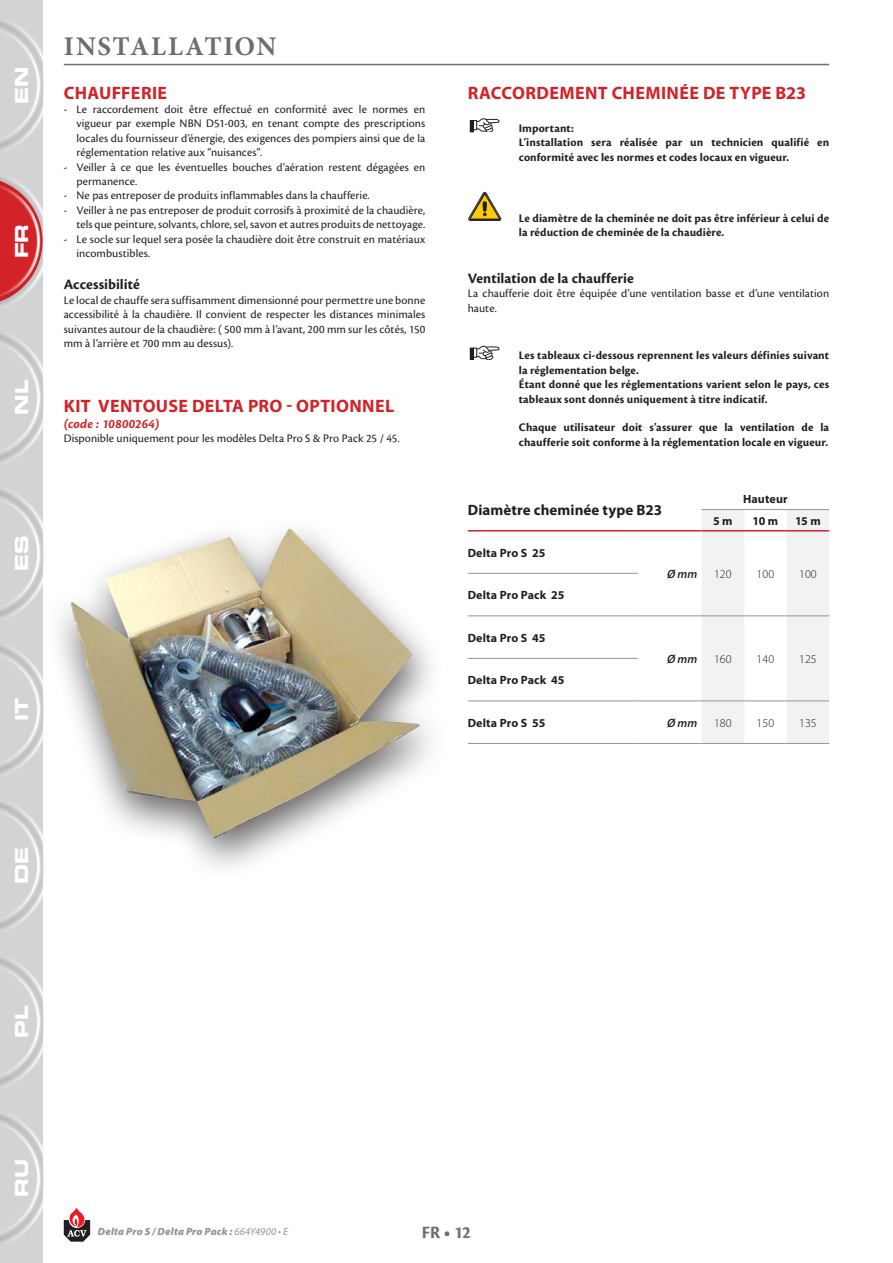
<style>
.page{position:relative;width:893px;height:1263px;background:#fff}
.page>*{position:absolute;margin:0;border:0;box-sizing:border-box;transform-origin:0 0}
.t1{font:700 27px "Minion Pro";letter-spacing:.055em;color:#6d6e71}
.t2{font:700 18px "Myriad Pro";letter-spacing:.02em;color:#d22329}
.t3{font:18px "Eurostile LT Std Bold Ex 2";letter-spacing:-.005em;color:#fff}
.t4{font:700 18px "Cronos Pro";color:#6d6e71}
.t5{font:700 15px "Cronos Pro";color:#231f20}
.t6{font:700 15px "Myriad Pro";letter-spacing:.005em;color:#231f20}
.t7{font:italic 700 13.5px "Cronos Pro";letter-spacing:.01em;color:#d22329}
.t8{font:12px/14.4px "Cronos Pro";letter-spacing:.005em;color:#231f20}
.t9{font:700 12px/14.4px "Cronos Pro";letter-spacing:.01em;color:#231f20}
.t10{font:700 12px "Myriad Pro";letter-spacing:.015em;color:#231f20}
.t11{font:300 12px "Myriad Pro";color:#231f20}
.t12{font:italic 600 12px "Myriad Pro";color:#231f20}
.t13{font:italic 900 10.5px "Myriad Pro";letter-spacing:.02em;color:#939598}
.s1{font-weight:400}
</style>
<div class="page">
<svg style="left:64px;top:1208px;width:26px;height:34px"></svg>
<div style="left:0;top:0;width:43px;height:1263px;background:#d1d3d4"></div>
<div style="left:0;top:20px;width:45px;height:131px;background:#231f20;opacity:.75"></div>
<div style="left:0;top:177px;width:45px;height:130px;background:#231f20;opacity:.75"></div>
<div style="left:0;top:1113px;width:45px;height:131px;background:#231f20;opacity:.75"></div>
<div style="left:0;top:957px;width:45px;height:131px;background:#231f20;opacity:.75"></div>
<div style="left:0;top:801px;width:45px;height:130px;background:#231f20;opacity:.75"></div>
<div style="left:0;top:645px;width:45px;height:130px;background:#231f20;opacity:.75"></div>
<div style="left:0;top:489px;width:45px;height:130px;background:#231f20;opacity:.75"></div>
<div style="left:0;top:333px;width:45px;height:130px;background:#231f20;opacity:.75"></div>
<div style="left:44px;top:513px;width:408px;height:370px;background:#231f20;opacity:.7"></div>
<img style="left:71px;top:529px;width:349px;height:310px">
<hr style="left:64px;top:64px;width:765px;height:1px;background:#6d6e71">
<svg style="left:470px;top:118px;width:30px;height:14px"></svg>
<svg style="left:468px;top:192px;width:34px;height:29px"></svg>
<svg style="left:483px;top:201px;width:4px;height:11px"></svg>
<svg style="left:470px;top:345px;width:30px;height:14px"></svg>
<svg style="left:702px;top:510px;width:127px;height:233px"></svg>
<hr style="left:468px;top:573px;width:170px;height:1px;background:#939598">
<hr style="left:638px;top:615px;width:64px;height:1px;background:#939598">
<hr style="left:702px;top:615px;width:42px;height:1px;background:#939598">
<hr style="left:744px;top:615px;width:43px;height:1px;background:#939598">
<hr style="left:787px;top:615px;width:42px;height:1px;background:#939598">
<hr style="left:468px;top:658px;width:170px;height:1px;background:#939598">
<hr style="left:638px;top:700px;width:64px;height:1px;background:#939598">
<hr style="left:702px;top:700px;width:42px;height:1px;background:#939598">
<hr style="left:744px;top:700px;width:43px;height:1px;background:#939598">
<hr style="left:787px;top:700px;width:42px;height:1px;background:#939598">
<hr style="left:468px;top:743px;width:170px;height:1px;background:#939598">
<hr style="left:638px;top:743px;width:64px;height:1px;background:#939598">
<hr style="left:702px;top:743px;width:42px;height:1px;background:#939598">
<hr style="left:744px;top:743px;width:43px;height:1px;background:#939598">
<hr style="left:787px;top:743px;width:42px;height:1px;background:#939598">
<hr style="left:468px;top:615px;width:170px;height:1px;background:#939598">
<hr style="left:468px;top:700px;width:170px;height:1px;background:#939598">
<hr style="left:468px;top:530px;width:170px;height:1px;background:#d22329">
<hr style="left:638px;top:530px;width:64px;height:1px;background:#d22329">
<hr style="left:702px;top:530px;width:42px;height:1px;background:#d22329">
<hr style="left:744px;top:530px;width:43px;height:1px;background:#d22329">
<hr style="left:787px;top:530px;width:42px;height:1px;background:#d22329">
<hr style="left:702px;top:509px;width:42px;height:1px;background:#939598">
<hr style="left:744px;top:509px;width:43px;height:1px;background:#939598">
<hr style="left:787px;top:509px;width:42px;height:1px;background:#939598">
<h2 class="t3" style="left:9px;top:104px;width:39px;rotate:-90deg">EN</h2>
<h2 class="t3" style="left:9px;top:258px;width:36px;rotate:-90deg">FR</h2>
<h2 class="t3" style="left:9px;top:415px;width:36px;rotate:-90deg">NL</h2>
<h1 class="t1" style="left:64px;top:28px;width:214px">INSTALLATION</h1>
<h2 class="t2" style="left:64px;top:81px;width:105px">CHAUFFERIE</h2>
<p class="t8" style="left:77px;top:102px;width:350px;text-align:justify;text-indent:-13px">- Le raccordement doit être effectué en conformité avec le normes en vigueur par exemple NBN D51-003, en tenant compte des prescriptions locales du fournisseur d’énergie, des exigences des pompiers ainsi que de la réglementation relative aux “nuisances”.</p>
<p class="t8" style="left:77px;top:160px;width:350px;text-indent:-13px">- Veiller à ce que les éventuelles bouches d’aération restent dégagées en permanence.</p>
<p class="t8" style="left:64px;top:188px;width:307px">- Ne pas entreposer de produits inflammables dans la chaufferie.</p>
<p class="t8" style="left:64px;top:203px;width:363px;text-align:right">- Veiller à ne pas entreposer de produit corrosifs à proximité de la chaudière, tels que peinture, solvants, chlore, sel, savon et autres produits de nettoyage.</p>
<p class="t8" style="left:77px;top:232px;width:350px;text-indent:-13px">- Le socle sur lequel sera posée la chaudière doit être construit en matériaux incombustibles.</p>
<p class="t5" style="left:64px;top:276px;width:78px">Accessibilité</p>
<p class="t8" style="left:64px;top:293px;width:363px;text-align:justify">Le local de chauffe sera suffisamment dimensionné pour permettre une bonne accessibilité à la chaudière. Il convient de respecter les distances minimales suivantes autour de la chaudière: ( 500 mm à l’avant, 200 mm sur les côtés, 150 mm à l’arrière et 700 mm au dessus).</p>
<h2 class="t2" style="left:64px;top:394px;width:332px">KIT VENTOUSE DELTA PRO - OPTIONNEL</h2>
<p class="t7" style="left:64px;top:416px;width:97px">(code : 10800264)</p>
<p class="t8" style="left:64px;top:431px;width:338px">Disponible uniquement pour les modèles Delta Pro S &amp; Pro Pack 25 / 45.</p>
<h2 class="t3" style="left:9px;top:571px;width:37px;rotate:-90deg">ES</h2>
<h2 class="t3" style="left:9px;top:721px;width:25px;rotate:-90deg">IT</h2>
<h2 class="t2" style="left:468px;top:81px;width:340px">RACCORDEMENT CHEMINÉE DE TYPE B23</h2>
<p class="t9" style="left:519px;top:121px;width:312px">Important:<br>L’installation sera réalisée par un technicien qualifié en conformité avec les normes et codes locaux en vigueur.</p>
<p class="t9" style="left:519px;top:211px;width:312px">Le diamètre de la cheminée ne doit pas être inférieur à celui de la réduction de cheminée de la chaudière.</p>
<p class="t5" style="left:468px;top:270px;width:168px">Ventilation de la chaufferie</p>
<p class="t8" style="left:468px;top:286px;width:363px">La chaufferie doit être équipée d’une ventilation basse et d’une ventilation haute.</p>
<p class="t9" style="left:519px;top:349px;width:312px">Les tableaux ci-dessous reprennent les valeurs définies suivant la réglementation belge.<br>Étant donné que les réglementations varient selon le pays, ces tableaux sont donnés uniquement à titre indicatif.</p>
<p class="t9" style="left:519px;top:421px;width:312px">Chaque utilisateur doit s’assurer que la ventilation de la chaufferie soit conforme à la réglementation locale en vigueur.</p>
<p class="t6" style="left:468px;top:500px;width:196px">Diamètre cheminée type B23</p>
<p class="t10" style="left:468px;top:545px;width:79px">Delta Pro S 25</p>
<p class="t10" style="left:743px;top:491px;width:46px">Hauteur</p>
<p class="t10" style="left:713px;top:513px;width:21px">5 m</p>
<p class="t10" style="left:752px;top:513px;width:27px">10 m</p>
<p class="t10" style="left:795px;top:513px;width:27px">15 m</p>
<p class="t10" style="left:468px;top:587px;width:98px">Delta Pro Pack 25</p>
<p class="t10" style="left:468px;top:630px;width:79px">Delta Pro S 45</p>
<p class="t12" style="left:667px;top:566px;width:32px">Ø mm</p>
<p class="t11" style="left:714px;top:567px;width:19px">120</p>
<p class="t11" style="left:757px;top:567px;width:19px">100</p>
<p class="t11" style="left:799px;top:567px;width:19px">100</p>
<p class="t12" style="left:667px;top:651px;width:32px">Ø mm</p>
<p class="t11" style="left:714px;top:652px;width:19px">160</p>
<p class="t11" style="left:757px;top:652px;width:19px">140</p>
<p class="t11" style="left:799px;top:652px;width:19px">125</p>
<p class="t10" style="left:468px;top:672px;width:98px">Delta Pro Pack 45</p>
<p class="t10" style="left:468px;top:715px;width:79px">Delta Pro S 55</p>
<p class="t12" style="left:667px;top:715px;width:32px">Ø mm</p>
<p class="t11" style="left:714px;top:715px;width:19px">180</p>
<p class="t11" style="left:757px;top:715px;width:19px">150</p>
<p class="t11" style="left:799px;top:715px;width:19px">135</p>
<h2 class="t3" style="left:9px;top:884px;width:38px;rotate:-90deg">DE</h2>
<h2 class="t3" style="left:9px;top:1038px;width:34px;rotate:-90deg">PL</h2>
<h2 class="t3" style="left:9px;top:1197px;width:39px;rotate:-90deg">RU</h2>
<p class="t13" style="left:98px;top:1224px;width:192px">Delta Pro S / Delta Pro Pack : <span class="s1">664Y4900 • E</span></p>
<h2 class="t4" style="left:422px;top:1222px;width:51px">FR • 12</h2>
</div>
